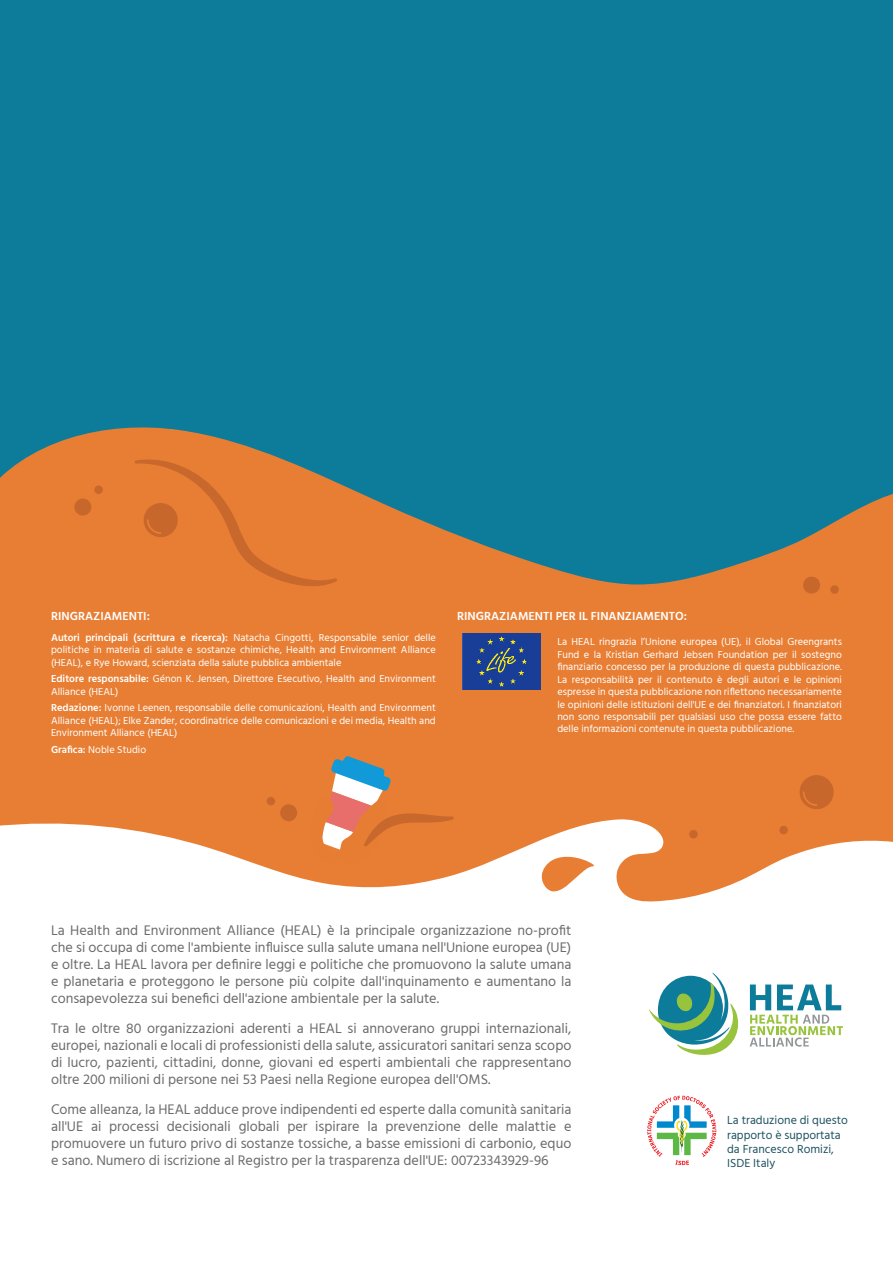
<style>
.page{position:relative;width:893px;height:1263px;background:#fff}
.page>*{position:absolute;margin:0;border:0;box-sizing:border-box;transform-origin:0 0}
.BODY{font:14.25px/17.1px "Hind";color:#6b6b6e;text-align:justify}
.BODY-2{font:12px/14.4px "Hind";color:#1e5260}
.BODY-3{font:600 12px "Hind";color:#fff}
.BODY-4{font:10.35px/12.5px "Hind";color:#fff;text-align:justify}
.s1{font-weight:600}
</style>
<div class="page">
<div style="left:0;top:0;width:893px;height:714px;background:#0d7b9a"></div>
<svg style="left:0;top:427px;width:893px;height:475px;fill:#e87e33"></svg>
<svg style="left:542px;top:856px;width:52px;height:36px"></svg>
<svg style="left:309px;top:756px;width:145px;height:108px;background:#d98852"></svg>
<svg style="left:135px;top:457px;width:202px;height:129px;background:#de7b35"></svg>
<div style="left:799px;top:775px;width:35px;height:34px;background:#c8672b;border-radius:50%"></div>
<svg style="left:802px;top:791px;width:15px;height:16px"></svg>
<div style="left:74px;top:498px;width:17px;height:18px;background:#c8672b;border-radius:50%"></div>
<div style="left:280px;top:804px;width:17px;height:17px;background:#c8672b;border-radius:50%"></div>
<div style="left:94px;top:485px;width:9px;height:9px;background:#c8672b;border-radius:50%"></div>
<svg style="left:802px;top:575px;width:19px;height:20px"></svg>
<svg style="left:830px;top:585px;width:9px;height:9px"></svg>
<div style="left:267px;top:797px;width:8px;height:8px;background:#c8672b;border-radius:50%"></div>
<div style="left:689px;top:830px;width:9px;height:8px;background:#c8672b;border-radius:50%"></div>
<div style="left:779px;top:826px;width:9px;height:8px;background:#c8672b;border-radius:50%"></div>
<img style="left:463px;top:633px;width:77px;height:56px">
<svg style="left:649px;top:973px;width:90px;height:82px"></svg>
<svg style="left:750px;top:984px;width:93px;height:62px"></svg>
<svg style="left:647px;top:1095px;width:70px;height:71px"></svg>
<p class="BODY-3" style="left:51px;top:607px;width:100px">RINGRAZIAMENTI:</p>
<p class="BODY-4" style="left:51px;top:632px;width:386px"><span class="s1">Autori principali (scrittura e ricerca):</span> Natacha Cingotti, Responsabile senior delle politiche in materia di salute e sostanze chimiche, Health and Environment Alliance (HEAL), e Rye Howard, scienziata della salute pubblica ambientale</p>
<p class="BODY-4" style="left:51px;top:673px;width:386px"><span class="s1">Editore responsabile:</span> Génon K. Jensen, Direttore Esecutivo, Health and Environment<br>Alliance (HEAL)</p>
<p class="BODY-4" style="left:51px;top:702px;width:386px"><span class="s1">Redazione:</span> Ivonne Leenen, responsabile delle comunicazioni, Health and Environment Alliance (HEAL); Elke Zander, coordinatrice delle comunicazioni e dei media, Health and Environment Alliance (HEAL)</p>
<p class="BODY-4" style="left:51px;top:744px;width:97px"><span class="s1">Grafica:</span> Noble Studio</p>
<p class="BODY-3" style="left:457px;top:607px;width:231px">RINGRAZIAMENTI PER IL FINANZIAMENTO:</p>
<p class="BODY-4" style="left:557px;top:636px;width:286px">La HEAL ringrazia l’Unione europea (UE), il Global Greengrants Fund e la Kristian Gerhard Jebsen Foundation per il sostegno finanziario concesso per la produzione di questa pubblicazione.<br>La responsabilità per il contenuto è degli autori e le opinioni espresse in questa pubblicazione non riflettono necessariamente le opinioni delle istituzioni dell'UE e dei finanziatori. I finanziatori non sono responsabili per qualsiasi uso che possa essere fatto delle informazioni contenute in questa pubblicazione.</p>
<p class="BODY" style="left:51px;top:922px;width:522px">La Health and Environment Alliance (HEAL) è la principale organizzazione no-profit che si occupa di come l'ambiente influisce sulla salute umana nell'Unione europea (UE) e oltre. La HEAL lavora per definire leggi e politiche che promuovono la salute umana e planetaria e proteggono le persone più colpite dall'inquinamento e aumentano la consapevolezza sui benefici dell'azione ambientale per la salute.</p>
<p class="BODY" style="left:51px;top:1020px;width:522px">Tra le oltre 80 organizzazioni aderenti a HEAL si annoverano gruppi internazionali, europei, nazionali e locali di professionisti della salute, assicuratori sanitari senza scopo di lucro, pazienti, cittadini, donne, giovani ed esperti ambientali che rappresentano oltre 200 milioni di persone nei 53 Paesi nella Regione europea dell'OMS.</p>
<p class="BODY" style="left:51px;top:1101px;width:522px">Come alleanza, la HEAL adduce prove indipendenti ed esperte dalla comunità sanitaria all'UE ai processi decisionali globali per ispirare la prevenzione delle malattie e promuovere un futuro privo di sostanze tossiche, a basse emissioni di carbonio, equo e sano. Numero di iscrizione al Registro per la trasparenza dell'UE: 00723343929-96</p>
<p class="BODY-2" style="left:727px;top:1113px;width:122px">La traduzione di questo rapporto è supportata da Francesco Romizi,<br>ISDE Italy</p>
</div>
